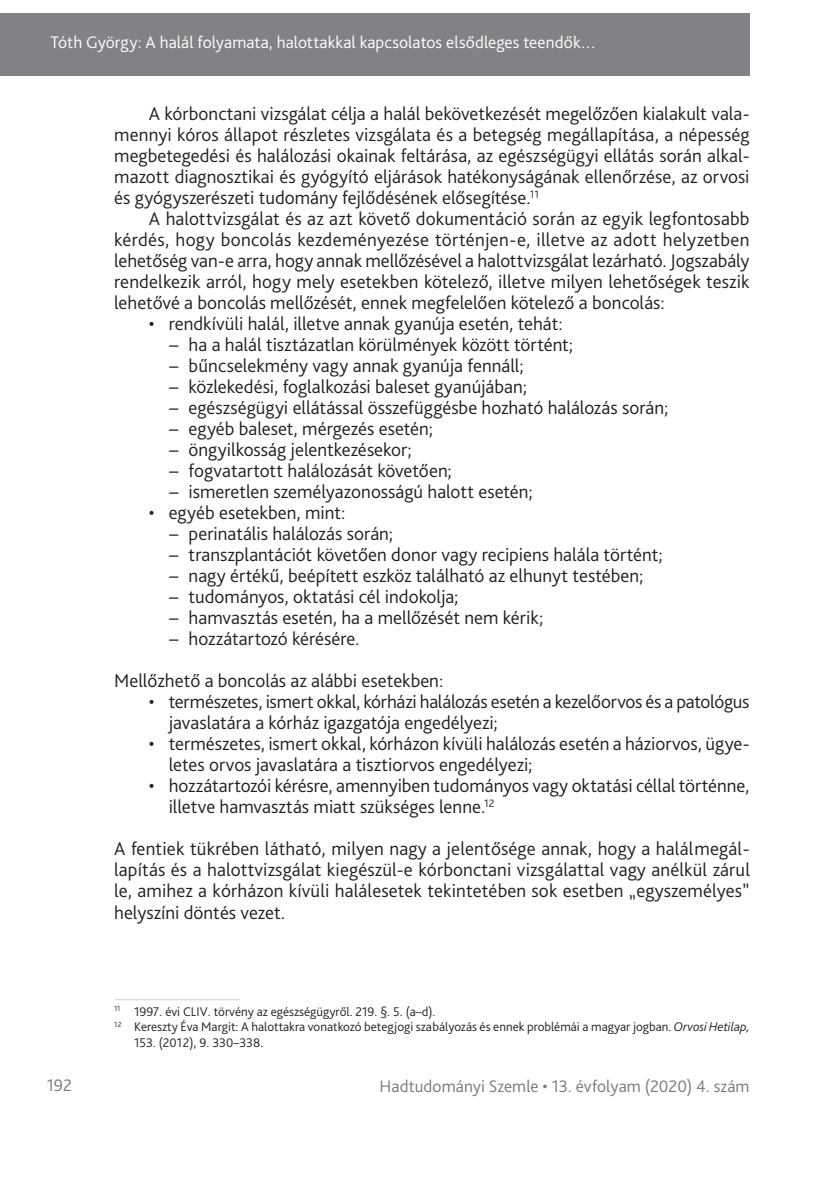
<style>
.page{position:relative;width:834px;height:1181px;background:#fff}
.page>*{position:absolute;margin:0;border:0;box-sizing:border-box;transform-origin:0 0}
._1__Body{font:300 19.25px/21px "Bliss Pro";color:#231f20}
._2__Body_1st__3mm{font:300 19.25px/21px "Bliss Pro";letter-spacing:.005em;color:#231f20;text-align:justify}
.t1{font:300 17.5px "Bliss Pro";letter-spacing:.005em;color:#fff}
.t2{font:300 17.5px "Bliss Pro";color:#767a7c}
.Lábjegyzet{font:300 13.12px/15.8px "Bliss Pro";color:#231f20}
.s1{font-style:italic}
</style>
<div class="page">
<div style="left:0;top:13px;width:749px;height:63px;background:#808285"></div>
<hr style="left:114px;top:999px;width:126px;height:1px;background:#d1d2d4">
<p class="t1" style="left:51px;top:32px;width:547px">Tóth György: A halál folyamata, halottakkal kapcsolatos elsődleges teendők…</p>
<p class="_1__Body" style="left:114px;top:103px;width:636px;text-align:justify;text-indent:35px">A kórbonctani vizsgálat célja a halál bekövetkezését megelőzően kialakult vala&shy;mennyi kóros állapot részletes vizsgálata és a betegség megállapítása, a népesség megbetegedési és halálozási okainak feltárása, az egészségügyi ellátás során alkal&shy;mazott diagnosztikai és gyógyító eljárások hatékonyságának ellenőrzése, az orvosi és gyógyszerészeti tudomány fejlődésének elősegítése.<sup>11</sup></p>
<p class="_1__Body" style="left:114px;top:208px;width:636px;text-align:justify;text-indent:35px">A halottvizsgálat és az azt követő dokumentáció során az egyik legfontosabb kérdés, hogy boncolás kezdeményezése történjen-e, illetve az adott helyzetben lehetőség van-e arra, hogy annak mellőzésével a halottvizsgálat lezárható. Jogszabály rendelkezik arról, hogy mely esetekben kötelező, illetve milyen lehetőségek teszik lehetővé a boncolás mellőzését, ennek megfelelően kötelező a boncolás:</p>
<p class="_1__Body" style="left:149px;top:313px;width:415px">• rendkívüli halál, illetve annak gyanúja esetén, tehát:</p>
<p class="_1__Body" style="left:169px;top:334px;width:406px">− ha a halál tisztázatlan körülmények között történt;</p>
<p class="_1__Body" style="left:169px;top:355px;width:356px">− bűncselekmény vagy annak gyanúja fennáll;</p>
<p class="_1__Body" style="left:169px;top:376px;width:359px">− közlekedési, foglalkozási baleset gyanújában;</p>
<p class="_1__Body" style="left:169px;top:397px;width:501px">− egészségügyi ellátással összefüggésbe hozható halálozás során;</p>
<p class="_1__Body" style="left:169px;top:418px;width:266px">− egyéb baleset, mérgezés esetén;</p>
<p class="_1__Body" style="left:169px;top:439px;width:244px">− öngyilkosság jelentkezésekor;</p>
<p class="_1__Body" style="left:169px;top:460px;width:284px">− fogvatartott halálozását követően;</p>
<p class="_1__Body" style="left:169px;top:481px;width:365px">− ismeretlen személyazonosságú halott esetén;</p>
<p class="_1__Body" style="left:149px;top:502px;width:198px">• egyéb esetekben, mint:</p>
<p class="_1__Body" style="left:169px;top:523px;width:226px">− perinatális halálozás során;</p>
<p class="_1__Body" style="left:169px;top:544px;width:495px">− transzplantációt követően donor vagy recipiens halála történt;</p>
<p class="_1__Body" style="left:169px;top:565px;width:476px">− nagy értékű, beépített eszköz található az elhunyt testében;</p>
<p class="_1__Body" style="left:169px;top:586px;width:291px">− tudományos, oktatási cél indokolja;</p>
<p class="_1__Body" style="left:169px;top:607px;width:376px">− hamvasztás esetén, ha a mellőzését nem kérik;</p>
<p class="_1__Body" style="left:169px;top:628px;width:192px">− hozzátartozó kérésére.</p>
<p class="_2__Body_1st__3mm" style="left:114px;top:670px;width:330px">Mellőzhető a boncolás az alábbi esetekben:</p>
<p class="_1__Body" style="left:169px;top:691px;width:582px;text-indent:-20px">• természetes, ismert okkal, kórházi halálozás esetén a kezelőorvos és a patológus javaslatára a kórház igazgatója engedélyezi;</p>
<p class="_1__Body" style="left:169px;top:733px;width:582px;text-indent:-20px">• természetes, ismert okkal, kórházon kívüli halálozás esetén a háziorvos, ügye&shy;letes orvos javaslatára a tisztiorvos engedélyezi;</p>
<p class="_1__Body" style="left:169px;top:775px;width:582px;text-indent:-20px">• hozzátartozói kérésre, amennyiben tudományos vagy oktatási céllal történne, illetve hamvasztás miatt szükséges lenne.<sup>12</sup></p>
<p class="_2__Body_1st__3mm" style="left:114px;top:838px;width:637px">A fentiek tükrében látható, milyen nagy a jelentősége annak, hogy a halálmegál&shy;lapítás és a halottvizsgálat kiegészül-e kórbonctani vizsgálattal vagy anélkül zárul le, amihez a kórházon kívüli halálesetek tekintetében sok esetben „egyszemélyes” helyszíni döntés vezet.</p>
<p class="Lábjegyzet" style="left:114px;top:1003px;width:323px"><sup>11</sup> 1997. évi CLIV. törvény az egészségügyről. 219. §. 5. (a–d).</p>
<p class="Lábjegyzet" style="left:134px;top:1018px;width:617px;text-indent:-20px"><sup>12</sup> Kereszty Éva Margit: A halottakra vonatkozó betegjogi szabályozás és ennek problémái a magyar jogban. <span class="s1">Orvosi Hetilap,<br></span>153. (2012), 9. 330–338.</p>
<p class="t2" style="left:47px;top:1074px;width:27px">192</p>
<p class="t2" style="left:379px;top:1075px;width:371px">Hadtudományi Szemle • 13. évfolyam (2020) 4. szám</p>
</div>
